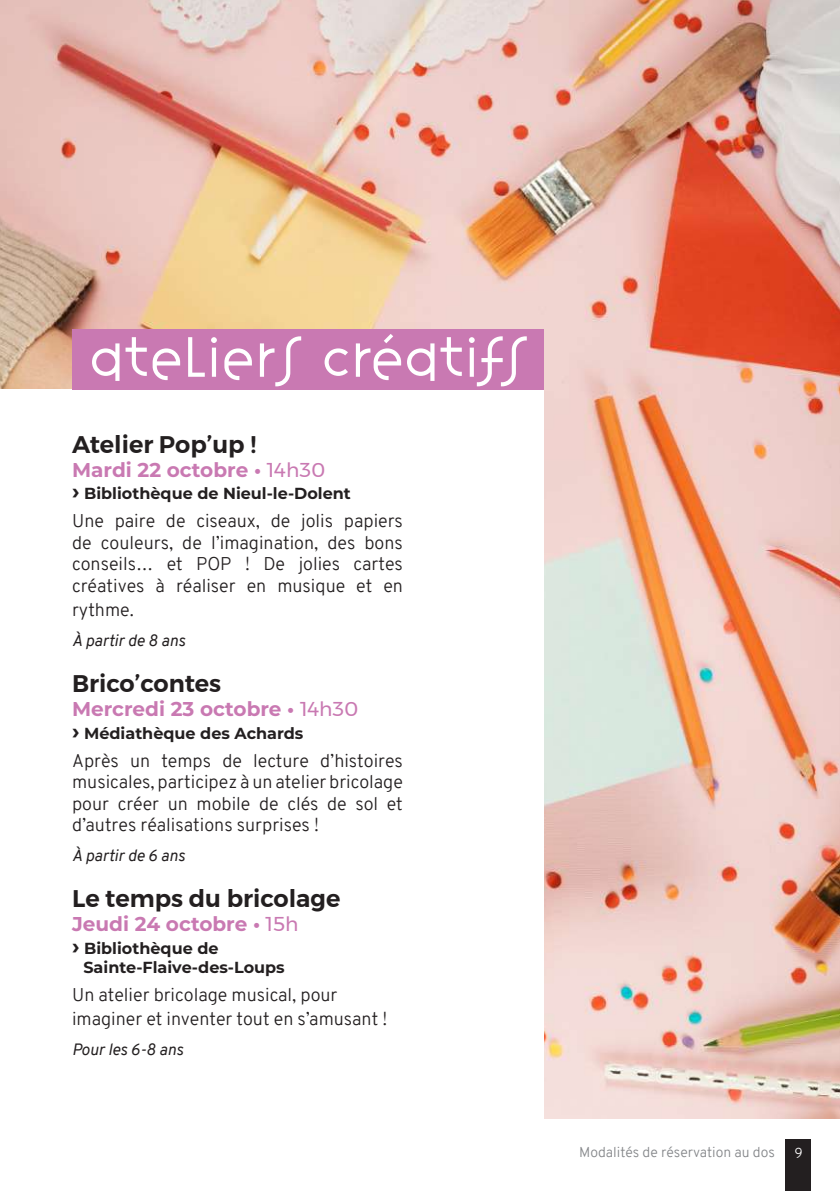
<style>
.page{position:relative;width:840px;height:1191px;background:#fff}
.page>*{position:absolute;margin:0;border:0;box-sizing:border-box;transform-origin:0 0}
.t1{font:300 50px "Variex OT";color:#fff}
.t2{font:600 24px "Montserrat";color:#231f20}
.t3{font:700 20px "Montserrat";color:#c979b2}
.t4{font:300 18px/21.6px "Overpass";color:#231f20;text-align:justify}
.t5{font:700 16px/19.2px "Montserrat";color:#231f20}
.t6{font:italic 16px "Overpass";color:#231f20}
.t7{font:300 14px "Overpass";color:#848689}
.t8{font:300 14px "Overpass";color:#fff}
.s1{font-weight:400}
.s2{font-size:22px}
</style>
<div class="page">
<div style="left:784px;top:1139px;width:25px;height:52px;background:#231f20"></div>
<img style="left:0;top:0;width:839px;height:1119px">
<div style="left:0;top:390px;width:543px;height:801px;background:#fff"></div>
<div style="left:72px;top:329px;width:471px;height:61px;background:#c979b2"></div>
<h1 class="t1" style="left:89px;top:323px;width:438px">ateliers créatifs</h1>
<h2 class="t2" style="left:72px;top:425px;width:185px">Atelier Pop’up !</h2>
<p class="t3" style="left:72px;top:455px;width:254px">Mardi 22 octobre • <span class="s1">14h30</span></p>
<p class="t5" style="left:72px;top:483px;width:280px"><span class="s2">›</span> Bibliothèque de Nieul-le-Dolent</p>
<p class="t4" style="left:72px;top:510px;width:332px">Une paire de ciseaux, de jolis papiers de couleurs, de l’imagination, des bons conseils… et POP ! De jolies cartes créatives à réaliser en musique et en</p>
<p class="t4" style="left:72px;top:599px;width:63px">rythme.</p>
<p class="t6" style="left:72px;top:629px;width:114px">À partir de 8 ans</p>
<h2 class="t2" style="left:72px;top:664px;width:150px">Brico’contes</h2>
<p class="t3" style="left:72px;top:694px;width:288px">Mercredi 23 octobre • <span class="s1">14h30</span></p>
<p class="t5" style="left:72px;top:722px;width:233px"><span class="s2">›</span> Médiathèque des Achards</p>
<p class="t4" style="left:72px;top:749px;width:332px">Après un temps de lecture d’histoires musicales, participez à un atelier bricolage pour créer un mobile de clés de sol et d’autres réalisations surprises !</p>
<p class="t6" style="left:72px;top:844px;width:114px">À partir de 6 ans</p>
<h2 class="t2" style="left:72px;top:880px;width:270px">Le temps du bricolage</h2>
<p class="t3" style="left:72px;top:910px;width:228px">Jeudi 24 octobre • <span class="s1">15h</span></p>
<p class="t5" style="left:83px;top:937px;width:203px;text-indent:-11px"><span class="s2">›</span> Bibliothèque de<br>Sainte-Flaive-des-Loups</p>
<p class="t4" style="left:72px;top:983px;width:316px;line-height:24px">Un atelier bricolage musical, pour imaginer et inventer tout en s’amusant !</p>
<p class="t6" style="left:72px;top:1038px;width:113px">Pour les 6-8 ans</p>
<p class="t7" style="left:579px;top:1141px;width:197px">Modalités de réservation au dos</p>
<p class="t8" style="left:794px;top:1142px;width:10px">9</p>
</div>
